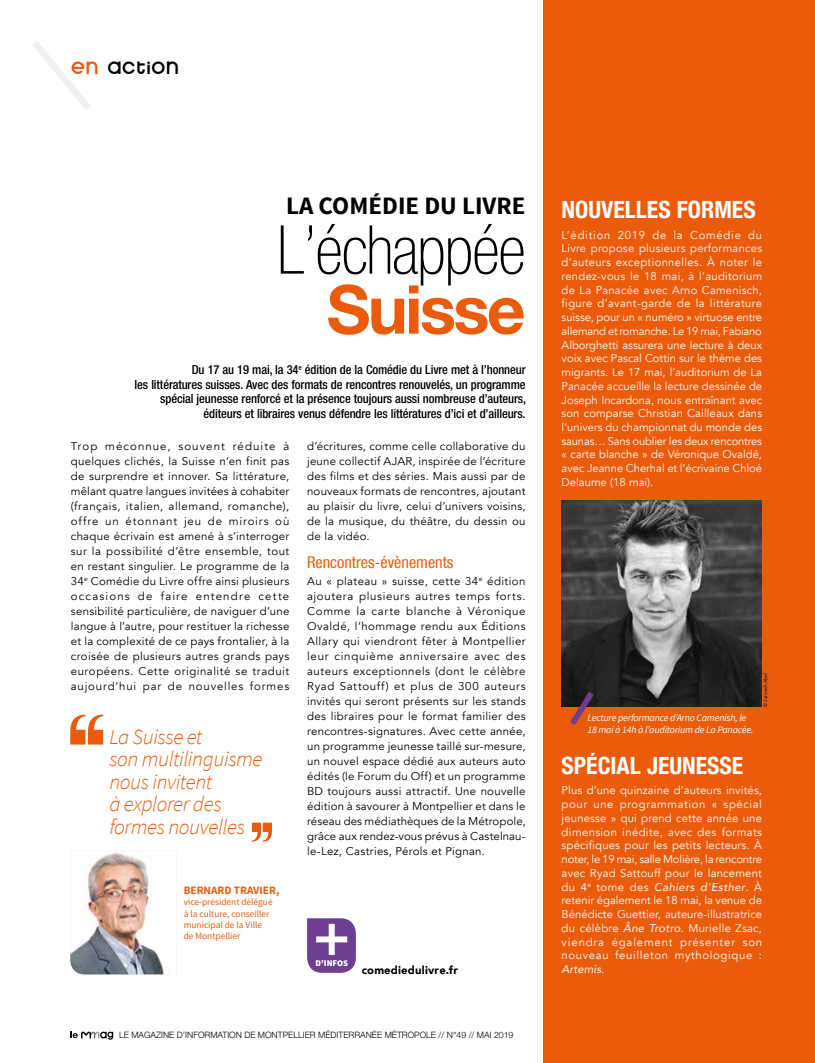
<style>
.page{position:relative;width:815px;height:1063px;background:#fff}
.page>*{position:absolute;margin:0;border:0;box-sizing:border-box;transform-origin:0 0}
.t1{font:67.5px "Helvetica Neue Thin 3";letter-spacing:-.02em;color:#000}
.t2{font:700 67.5px "Helvetica Neue";letter-spacing:-.04em;color:#ea5b0b}
.t3{font:700 25px "Source Sans Pro";color:#000}
.t4{font:700 condensed 23.75px "Helvetica Neue";color:#fff}
.t5{font:italic 300 21.38px/22.5px "Source Sans Pro";letter-spacing:-.02em;color:#ea5b0b}
.t6{font:20px "Kravitz Extra Thermal";letter-spacing:.07em;color:#000}
.t7{font:16.25px "Helvetica Neue Regular 2";color:#ea5b0b}
.t8{font:500 condensed 12.5px/14.4px "Helvetica Neue LT Std";letter-spacing:-.01em;color:#000;text-align:right}
.t9{font:11.25px/15px "Avenir";letter-spacing:.025em;color:#000;text-align:justify}
.t10{font:11.25px/13.8px "Avenir";letter-spacing:.025em;color:#fff;text-align:justify}
.t11{font:900 11.25px "Avenir";letter-spacing:.015em;color:#000}
.t12{font:700 11.25px "Source Sans Pro";color:#ea5b0b}
.t13{font:italic 10px/12px "Source Sans Pro";letter-spacing:-.02em;color:#fff}
.t14{font:9.38px/11.2px "Source Sans Pro";color:#ea5b0b}
.t15{font:300 8.75px "Helvetica Neue";color:#000}
.t16{font:900 8.75px "Source Sans Pro";color:#fff}
.t17{font:5px "Avenir";letter-spacing:-.02em;color:#000}
.s1{color:#ea5b0b}
.s2{font-style:italic}
</style>
<div class="page">
<img style="left:70px;top:850px;width:94px;height:124px">
<svg style="left:70px;top:715px;width:33px;height:30px"></svg>
<svg style="left:252px;top:823px;width:20px;height:19px"></svg>
<svg style="left:307px;top:918px;width:49px;height:55px;background:#8862a5"></svg>
<div style="left:543px;top:0;width:272px;height:1063px;background:#ea5b0b"></div>
<img style="left:562px;top:500px;width:200px;height:207px">
<svg style="left:570px;top:691px;width:24px;height:34px"></svg>
<svg style="left:71px;top:1032px;width:42px;height:8px"></svg>
<svg style="left:33px;top:42px;width:57px;height:68px"></svg>
<h3 class="t6" style="left:71px;top:55px;width:109px"><span class="s1">en</span> action</h3>
<h2 class="t3" style="left:286px;top:189px;width:241px">LA COMÉDIE DU LIVRE</h2>
<h1 class="t1" style="left:277px;top:221px;width:250px">L’échappée</h1>
<h1 class="t2" style="left:327px;top:279px;width:200px">Suisse</h1>
<p class="t8" style="left:135px;top:363px;width:393px">Du 17 au 19 mai, la 34<sup>e</sup> édition de la Comédie du Livre met à l’honneur<br>les littératures suisses. Avec des formats de rencontres renouvelés, un programme spécial jeunesse renforcé et la présence toujours aussi nombreuse d’auteurs, éditeurs et libraires venus défendre les littératures d’ici et d’ailleurs.</p>
<p class="t9" style="left:71px;top:439px;width:220px">Trop méconnue, souvent réduite à quelques clichés, la Suisse n’en finit pas de surprendre et innover. Sa littérature, mêlant quatre langues invitées à cohabiter (français, italien, allemand, romanche), offre un étonnant jeu de miroirs où chaque écrivain est amené à s’interroger sur la possibilité d’être ensemble, tout en restant singulier. Le programme de la 34<sup>e</sup> Comédie du Livre offre ainsi plusieurs occasions de faire entendre cette sensibilité particulière, de naviguer d’une langue à l’autre, pour restituer la richesse et la complexité de ce pays frontalier, à la croisée de plusieurs autres grands pays européens. Cette originalité se traduit aujourd’hui par de nouvelles formes</p>
<p class="t9" style="left:307px;top:439px;width:220px">d’écritures, comme celle collaborative du jeune collectif AJAR, inspirée de l’écriture des films et des séries. Mais aussi par de nouveaux formats de rencontres, ajoutant au plaisir du livre, celui d’univers voisins, de la musique, du théâtre, du dessin ou de la vidéo.</p>
<h3 class="t7" style="left:307px;top:556px;width:148px">Rencontres-évènements</h3>
<p class="t9" style="left:307px;top:574px;width:220px">Au « plateau » suisse, cette 34<sup>e</sup> édition ajoutera plusieurs autres temps forts.<br>Comme la carte blanche à Véronique Ovaldé, l’hommage rendu aux Éditions Allary qui viendront fêter à Montpellier leur cinquième anniversaire avec des auteurs exceptionnels (dont le célèbre Ryad Sattouff) et plus de 300 auteurs invités qui seront présents sur les stands des libraires pour le format familier des rencontres-signatures. Avec cette année, un programme jeunesse taillé sur-mesure, un nouvel espace dédié aux auteurs auto édités (le Forum du Off) et un programme BD toujours aussi attractif. Une nouvelle édition à savourer à Montpellier et dans le réseau des médiathèques de la Métropole, grâce aux rendez-vous prévus à Castelnau&shy;le-Lez, Castries, Pérols et Pignan.</p>
<h3 class="t5" style="left:109px;top:726px;width:155px">La Suisse et<br>son multilinguisme nous invitent<br>à explorer des formes nouvelles</h3>
<p class="t12" style="left:184px;top:883px;width:97px">BERNARD TRAVIER,</p>
<p class="t14" style="left:184px;top:897px;width:90px">vice-président délégué à la culture, conseiller municipal de la Ville de Montpellier</p>
<p class="t16" style="left:315px;top:958px;width:34px">D'INFOS</p>
<p class="t11" style="left:362px;top:960px;width:98px">comediedulivre.fr</p>
<p class="t15" style="left:119px;top:1028px;width:396px">LE MAGAZINE D’INFORMATION DE MONTPELLIER MÉDITERRANÉE MÉTROPOLE // N°49 // MAI 2019</p>
<h3 class="t4" style="left:562px;top:190px;width:196px">NOUVELLES FORMES</h3>
<p class="t10" style="left:562px;top:228px;width:202px">L’édition 2019 de la Comédie du Livre propose plusieurs performances d’auteurs exceptionnelles. À noter le rendez-vous le 18 mai, à l’auditorium de La Panacée avec Arno Camenisch, figure d’avant-garde de la littérature suisse, pour un « numéro » virtuose entre allemand et romanche. Le 19 mai, Fabiano Alborghetti assurera une lecture à deux voix avec Pascal Cottin sur le thème des migrants. Le 17 mai, l’auditorium de La Panacée accueille la lecture dessinée de Joseph Incardona, nous entraînant avec son comparse Christian Cailleaux dans l’univers du championnat du monde des saunas… Sans oublier les deux rencontres « carte blanche » de Véronique Ovaldé, avec Jeanne Cherhal et l’écrivaine Chloé Delaume (18 mai).</p>
<p class="t13" style="left:588px;top:712px;width:167px">Lecture performance d’Arno Camenish, le<br>18 mai à 14h à l’auditorium de La Panacée.</p>
<p class="t17" style="left:762px;top:707px;width:36px;rotate:-90deg">© Janosch Abel</p>
<h3 class="t4" style="left:562px;top:745px;width:183px">SPÉCIAL JEUNESSE</h3>
<p class="t10" style="left:562px;top:784px;width:202px">Plus d’une quinzaine d’auteurs invités, pour une programmation « spécial jeunesse » qui prend cette année une dimension inédite, avec des formats spécifiques pour les petits lecteurs. À noter, le 19 mai, salle Molière, la rencontre avec Ryad Sattouff pour le lancement du 4<sup>e</sup> tome des <span class="s2">Cahiers d’Esther</span>. À retenir également le 18 mai, la venue de Bénédicte Guettier, auteure-illustratrice du célèbre <span class="s2">Âne Trotro</span>. Murielle Zsac, viendra également présenter son nouveau feuilleton mythologique :<br><span class="s2">Artemis</span>.</p>
</div>
